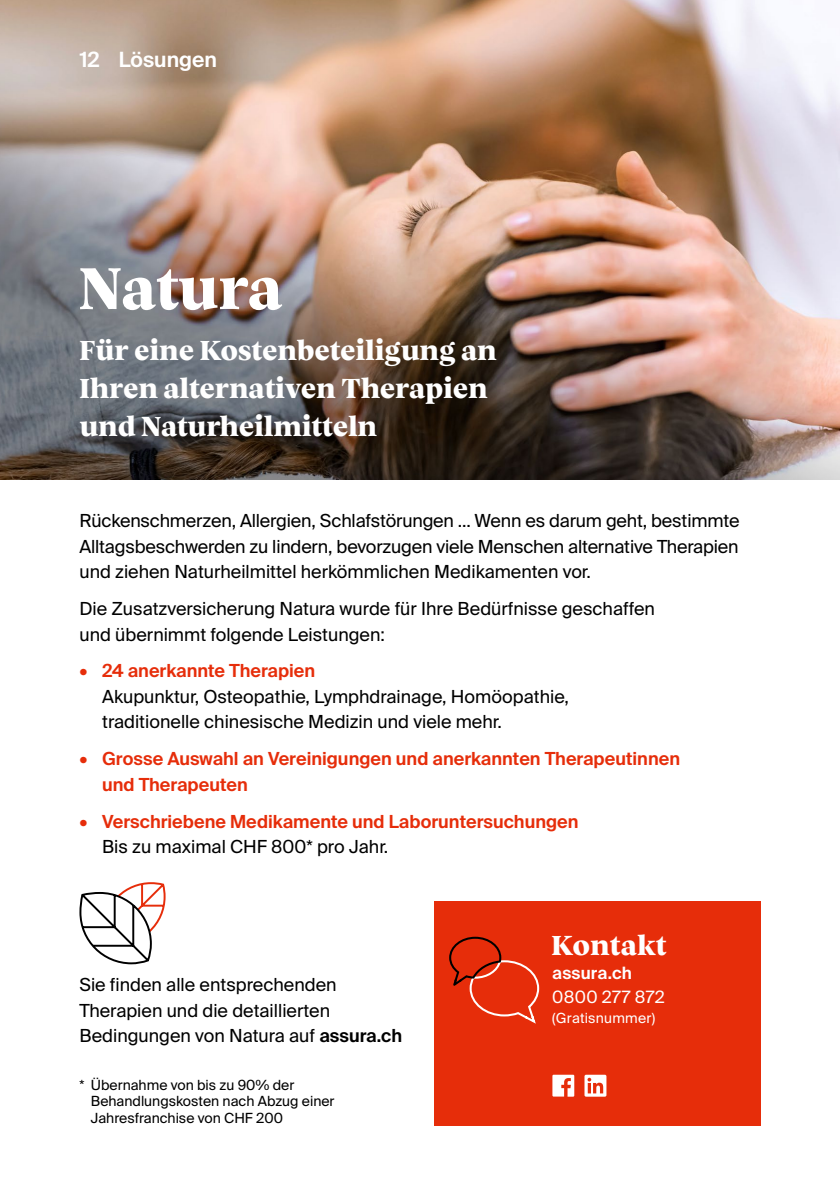
<style>
.page{position:relative;width:840px;height:1191px;background:#fff}
.page>*{position:absolute;margin:0;border:0;box-sizing:border-box;transform-origin:0 0}
.t1{font:800 60px "Vesterbro";letter-spacing:-.01em;color:#fff}
.t2{font:800 28px/38px "Vesterbro";letter-spacing:-.01em;color:#fff}
.t3{font:600 21px "Suisse Intl";color:#fff}
.t4{font:18px/25.6px "Suisse Intl";color:#000}
.t5{font:600 18px/25.6px "Suisse Intl";color:#e62d0a}
.t6{font:17px "Suisse Intl";letter-spacing:.025em;color:#fff}
.t7{font:600 17px "Suisse Intl";letter-spacing:.01em;color:#fff}
.t8{font:14px/16.8px "Suisse Intl";color:#000}
.t9{font:14px "Suisse Intl";letter-spacing:.015em;color:#fff}
.s1{font-weight:600}
</style>
<div class="page">
<img style="left:0;top:0;width:839px;height:479px">
<div style="left:434px;top:901px;width:326px;height:224px;background:#e62d0a"></div>
<svg style="left:552px;top:1074px;width:22px;height:22px"></svg>
<svg style="left:584px;top:1074px;width:22px;height:22px"></svg>
<svg style="left:449px;top:936px;width:91px;height:88px"></svg>
<svg style="left:79px;top:882px;width:87px;height:83px"></svg>
<p class="t3" style="left:80px;top:47px;width:21px">12</p>
<p class="t3" style="left:119px;top:47px;width:100px">Lösungen</p>
<h1 class="t1" style="left:78px;top:244px;width:206px">Natura</h1>
<h2 class="t2" style="left:79px;top:330px;width:419px">Für eine Kostenbeteiligung an<br>Ihren alternativen Therapien und Naturheilmitteln</h2>
<p class="t4" style="left:79px;top:508px;width:661px;text-align:justify">Rückenschmerzen, Allergien, Schlafstörungen ... Wenn es darum geht, bestimmte Alltagsbeschwerden zu lindern, bevorzugen viele Menschen alternative Therapien und ziehen Naturheilmittel herkömmlichen Medikamenten vor.</p>
<p class="t4" style="left:79px;top:596px;width:576px">Die Zusatzversicherung Natura wurde für Ihre Bedürfnisse geschaffen und übernimmt folgende Leistungen:</p>
<p class="t5" style="left:79px;top:658px;width:237px">• 24 anerkannte Therapien</p>
<p class="t4" style="left:102px;top:684px;width:468px">Akupunktur, Osteopathie, Lymphdrainage, Homöopathie, traditionelle chinesische Medizin und viele mehr.</p>
<p class="t5" style="left:102px;top:746px;width:579px;text-indent:-23px">• Grosse Auswahl an Vereinigungen und anerkannten Therapeutinnen und Therapeuten</p>
<p class="t5" style="left:79px;top:808px;width:500px">• Verschriebene Medikamente und Laboruntersuchungen</p>
<p class="t4" style="left:102px;top:834px;width:287px">Bis zu maximal CHF 800* pro Jahr.</p>
<p class="t4" style="left:79px;top:972px;width:324px">Sie finden alle entsprechenden<br>Therapien und die detaillierten<br>Bedingungen von Natura auf <span class="s1">assura.ch</span></p>
<p class="t8" style="left:91px;top:1076px;width:245px;text-indent:-11px">* Übernahme von bis zu 90% der<br>Behandlungskosten nach Abzug einer<br>Jahresfranchise von CHF 200</p>
<h2 class="t2" style="left:551px;top:925px;width:117px">Kontakt</h2>
<p class="t7" style="left:552px;top:963px;width:81px">assura.ch</p>
<p class="t6" style="left:552px;top:987px;width:114px">0800 277 872</p>
<p class="t9" style="left:552px;top:1010px;width:104px">(Gratisnummer)</p>
</div>
